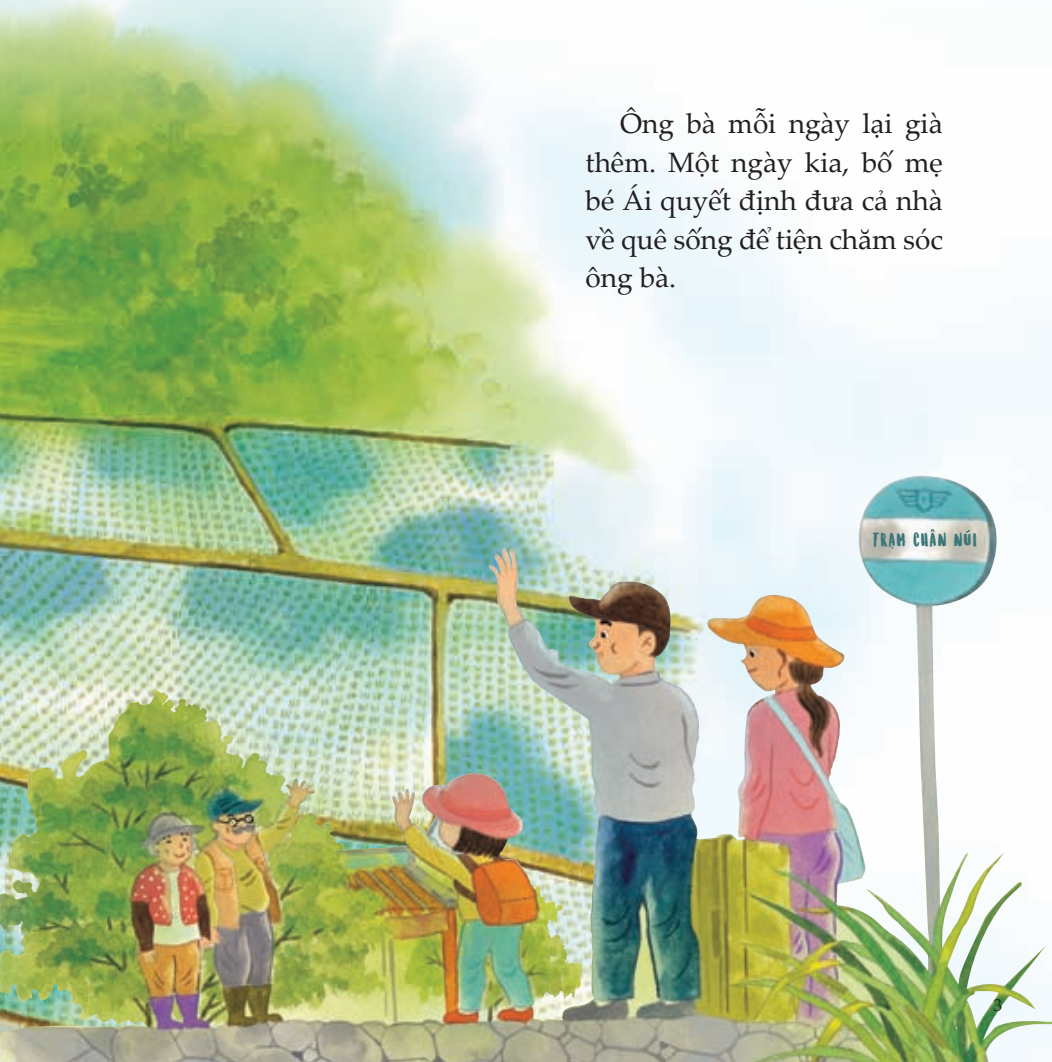
<style>
.page{position:relative;width:1052px;height:1062px;background:#fff}
.page>*{position:absolute;margin:0;border:0;box-sizing:border-box;transform-origin:0 0}
.bodytext{font:28px/38.5px "Palatino Linotype";color:#231f20;text-align:justify}
.t1{font:17.85px "Kd Sunrise International";letter-spacing:.1em;color:#3b7778}
.t2{font:17.5px "Palatino Linotype";color:#231f20}
</style>
<div class="page">
<img style="left:0;top:0;width:1051px;height:1062px">
<img style="left:585px;top:524px;width:344px;height:447px">
<p class="bodytext" style="left:585px;top:103px;width:359px;text-indent:35px">Ông bà mỗi ngày lại già thêm. Một ngày kia, bố mẹ bé Ái quyết định đưa cả nhà về quê sống để tiện chăm sóc ông bà.</p>
<p class="t1" style="left:873px;top:525px;width:105px">TRẠM CHÂN NÚI</p>
<p class="t2" style="left:993px;top:992px;width:10px">3</p>
</div>
